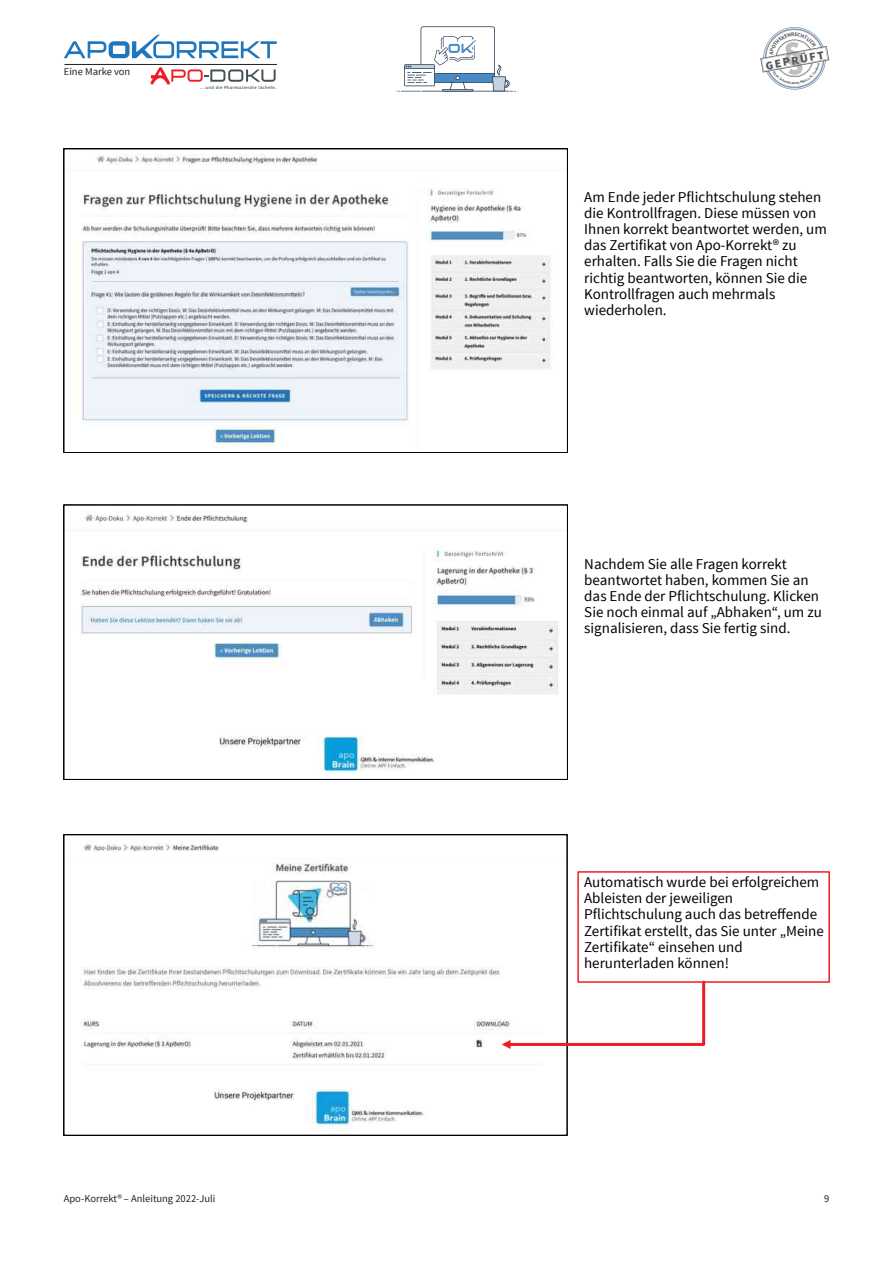
<style>
.page{position:relative;width:893px;height:1263px;background:#fff}
.page>*{position:absolute;margin:0;border:0;box-sizing:border-box;transform-origin:0 0}
.t1{font:15px/16.2px "Source Sans Pro";color:#000}
.t2{font:900 11.85px "Source Sans Pro";color:#56575b}
.t3{font:10.5px "Source Sans Pro";color:#231f20}
.t4{font:600 4.2px "Open Sans";letter-spacing:.06em;color:#425054}
</style>
<div class="page">
<svg style="left:396px;top:26px;width:121px;height:66px"></svg>
<svg style="left:64px;top:34px;width:213px;height:24px"></svg>
<hr style="left:65px;top:64px;width:212px;height:1px;background:#231f20">
<svg style="left:151px;top:67px;width:125px;height:18px"></svg>
<img style="left:80px;top:843px;width:422px;height:284px">
<img style="left:80px;top:514px;width:478px;height:258px">
<div style="left:64px;top:505px;width:504px;height:275px;border:2px solid #000"></div>
<img style="left:81px;top:154px;width:470px;height:295px">
<div style="left:64px;top:149px;width:504px;height:304px;border:2px solid #000"></div>
<div style="left:577px;top:871px;width:253px;height:112px;border:2px solid #ee1d23"></div>
<svg style="left:502px;top:979px;width:205px;height:70px"></svg>
<svg style="left:760px;top:27px;width:69px;height:63px"></svg>
<p class="t3" style="left:64px;top:68px;width:68px">Eine Marke von</p>
<p class="t4" style="left:200px;top:86px;width:78px">... und die Pharmazieräte lächeln.</p>
<p class="t2" style="left:765px;top:61px;width:61px;rotate:-10deg">GEPRÜFT</p>
<p class="t1" style="left:584px;top:190px;width:244px">Am Ende jeder Pflichtschulung stehen die Kontrollfragen. Diese müssen von Ihnen korrekt beantwortet werden, um das Zertifikat von Apo-Korrekt® zu erhalten. Falls Sie die Fragen nicht richtig beantworten, können Sie die Kontrollfragen auch mehrmals wiederholen.</p>
<p class="t1" style="left:584px;top:557px;width:239px">Nachdem Sie alle Fragen korrekt beantwortet haben, kommen Sie an das Ende der Pflichtschulung. Klicken Sie noch einmal auf „Abhaken“, um zu signalisieren, dass Sie fertig sind.</p>
<p class="t1" style="left:584px;top:875px;width:241px">Automatisch wurde bei erfolgreichem<br>Ableisten der jeweiligen<br>Pflichtschulung auch das betreffende<br>Zertifikat erstellt, das Sie unter „Meine<br>Zertifikate“ einsehen und herunterladen können!</p>
<p class="t3" style="left:64px;top:1194px;width:153px">Apo-Korrekt® – Anleitung 2022-Juli</p>
<p class="t3" style="left:824px;top:1194px;width:7px">9</p>
</div>
